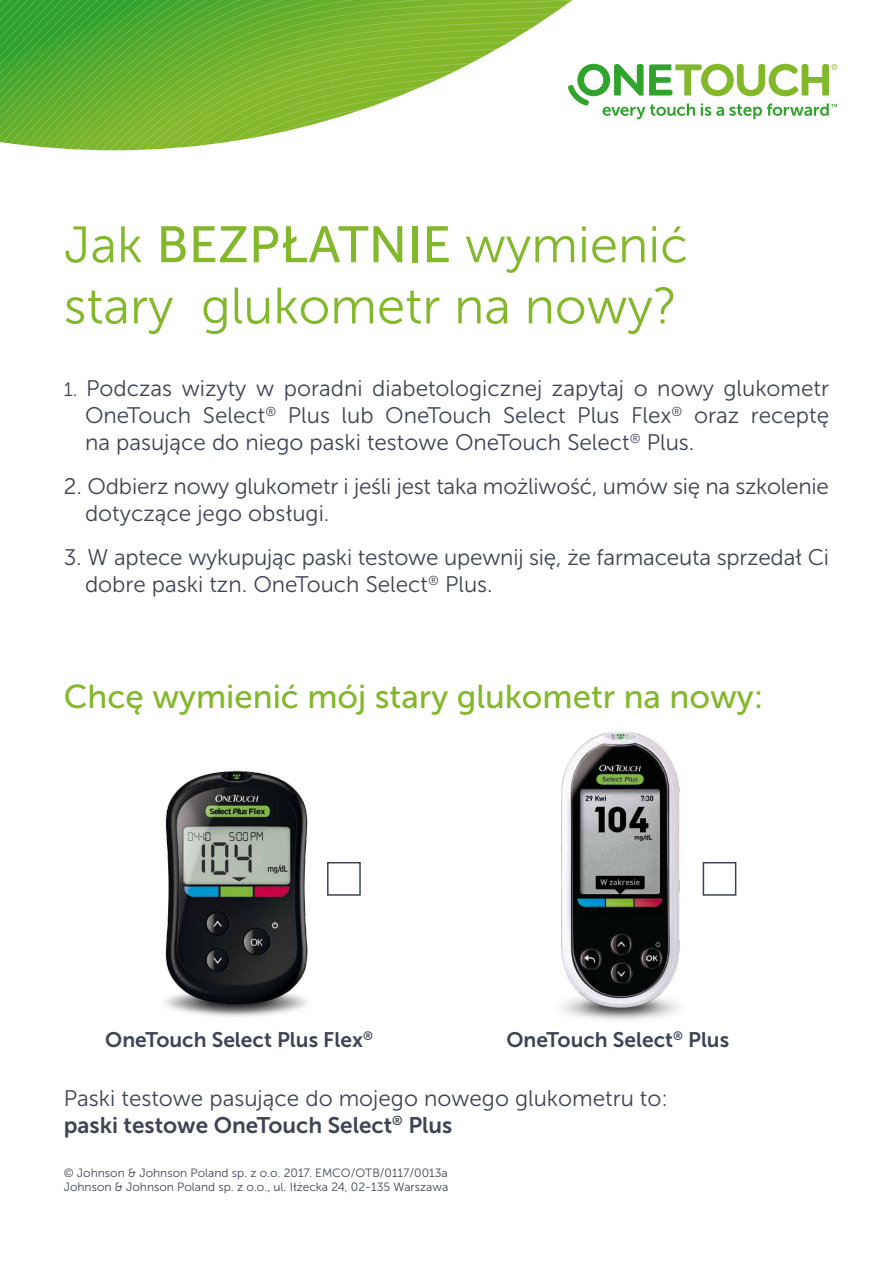
<style>
.page{position:relative;width:893px;height:1263px;background:#fff}
.page>*{position:absolute;margin:0;border:0;box-sizing:border-box;transform-origin:0 0}
.t1{font:51px/61.2px "Museo Sans 300";color:#83b82b}
.t2{font:33px "Museo Sans 500";color:#83b82b}
.t3{font:22.5px/27px "Museo Sans 300";color:#3e4455}
.t4{font:22.5px "Museo Sans 700";color:#3e4455}
.t5{font:21px "Museo Sans 700";color:#3e4455}
.t6{font:12px/14.4px "Museo Sans 300";color:#3e4455}
.s1{font-family:"Museo Sans 500"}
.s2{font-size:19.5px}
</style>
<div class="page">
<svg style="left:0;top:0;width:837px;height:150px"></svg>
<img style="left:561px;top:732px;width:119px;height:288px">
<img style="left:165px;top:770px;width:143px;height:247px">
<div style="left:327px;top:862px;width:34px;height:34px;border:2px solid #3e4455"></div>
<div style="left:703px;top:862px;width:33px;height:34px;border:2px solid #3e4455"></div>
<h1 class="t1" style="left:64px;top:214px;width:626px">Jak <span class="s1">BEZPŁATNIE</span> wymienić stary glukometr na nowy?</h1>
<p class="t3" style="left:85px;top:375px;width:746px;text-align:justify;text-indent:-21px"><span class="s2">1.</span> Podczas wizyty w poradni diabetologicznej zapytaj o nowy glukometr OneTouch Select<sup>®</sup> Plus lub OneTouch Select Plus Flex<sup>®</sup> oraz receptę na pasujące do niego paski testowe OneTouch Select<sup>®</sup> Plus.</p>
<p class="t3" style="left:85px;top:473px;width:745px;text-indent:-21px">2. Odbierz nowy glukometr i jeśli jest taka możliwość, umów się na szkolenie dotyczące jego obsługi.</p>
<p class="t3" style="left:85px;top:544px;width:746px;text-indent:-21px">3. W aptece wykupując paski testowe upewnij się, że farmaceuta sprzedał Ci dobre paski tzn. OneTouch Select<sup>®</sup> Plus.</p>
<h2 class="t2" style="left:64px;top:679px;width:701px">Chcę wymienić mój stary glukometr na nowy:</h2>
<p class="t5" style="left:105px;top:1028px;width:269px">OneTouch Select Plus Flex<sup>®</sup></p>
<p class="t5" style="left:506px;top:1028px;width:224px">OneTouch Select<sup>®</sup> Plus</p>
<p class="t3" style="left:64px;top:1084px;width:606px">Paski testowe pasujące do mojego nowego glukometru to:</p>
<p class="t4" style="left:64px;top:1112px;width:390px">paski testowe OneTouch Select<sup>®</sup> Plus</p>
<p class="t6" style="left:64px;top:1165px;width:386px">© Johnson &amp; Johnson Poland sp. z o.o. 2017. EMCO/OTB/0117/0013a<br>Johnson &amp; Johnson Poland sp. z o.o., ul. Iłżecka 24, 02-135 Warszawa</p>
</div>
